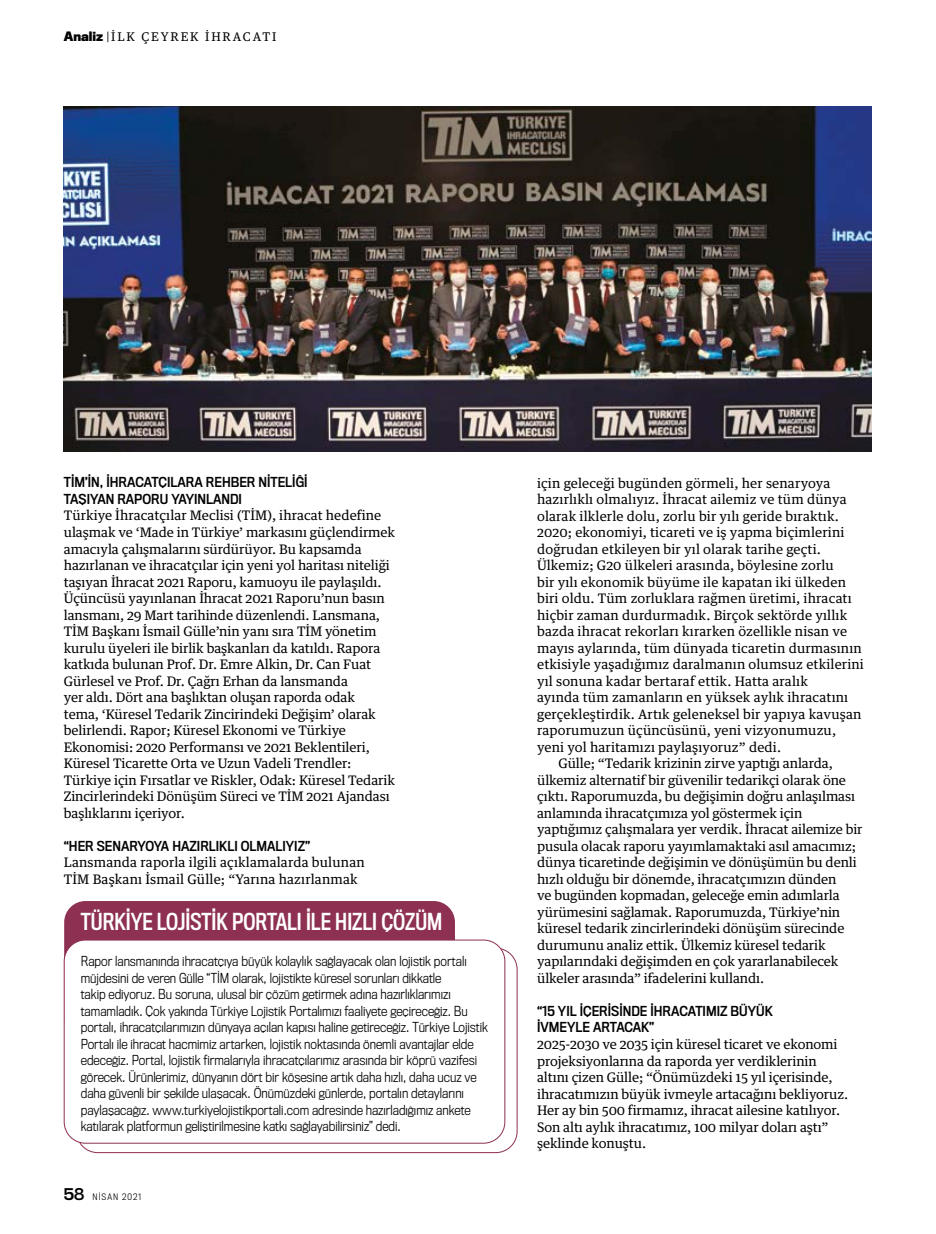
<style>
.page{position:relative;width:936px;height:1234px;background:#fff}
.page>*{position:absolute;margin:0;border:0;box-sizing:border-box;transform-origin:0 0}
.t1{font:21.6px "Titling Gothic FB Cond Standard";color:#fff}
.t2{font:13.2px/16.5px "Guardian Text Egyp";letter-spacing:-.01em;color:#000}
.t3{font:13.2px/16.5px "Guardian Text Egyp";letter-spacing:.01em;color:#000}
.t4{font:300 12.75px/16.5px "Titling Gothic FB Narrow";color:#000}
.t5{font:12.75px/16.5px "Titling Gothic FB Narrow Standard";color:#000}
.t6{font:12px "Guardian Text Egyp";letter-spacing:.155em;color:#000}
.t7{font:300 8.25px "Titling Gothic FB Narrow";letter-spacing:.12em;color:#000}
.s1{font-family:"Titling Gothic FB Narrow";font-weight:700}
.s2{font-family:"Titling Gothic FB Normal Standard";font-weight:400;font-size:15px}
</style>
<div class="page">
<img style="left:64px;top:106px;width:807px;height:345px">
<div style="left:64px;top:900px;width:391px;height:139px;background:#8d3051;border-radius:21px"></div>
<div style="left:64px;top:939px;width:441px;height:203px;background:#fff;border-radius:21px"></div>
<div style="left:64px;top:939px;width:441px;height:204px;border:1px solid #8d3051;border-radius:21px"></div>
<p class="t6" style="left:64px;top:27px;width:214px"><span class="s1">Analiz</span> |İLK ÇEYREK İHRACATI</p>
<p class="t5" style="left:64px;top:474px;width:245px">TİM’IN, IHRACATÇILARA REHBER NITELIĞI<br>TAŞIYAN RAPORU YAYINLANDI</p>
<p class="t2" style="left:64px;top:506px;width:333px">Türkiye İhracatçılar Meclisi (TİM), ihracat hedefine ulaşmak ve ‘Made in Türkiye’ markasını güçlendirmek amacıyla çalışmalarını sürdürüyor. Bu kapsamda hazırlanan ve ihracatçılar için yeni yol haritası niteliği taşıyan İhracat 2021 Raporu, kamuoyu ile paylaşıldı.<br>Üçüncüsü yayınlanan İhracat 2021 Raporu’nun basın lansmanı, 29 Mart tarihinde düzenlendi. Lansmana, TİM Başkanı İsmail Gülle’nin yanı sıra TİM yönetim kurulu üyeleri ile birlik başkanları da katıldı. Rapora katkıda bulunan Prof. Dr. Emre Alkin, Dr. Can Fuat Gürlesel ve Prof. Dr. Çağrı Erhan da lansmanda<br>yer aldı. Dört ana başlıktan oluşan raporda odak<br>tema, ‘Küresel Tedarik Zincirindeki Değişim’ olarak belirlendi. Rapor; Küresel Ekonomi ve Türkiye Ekonomisi: 2020 Performansı ve 2021 Beklentileri, Küresel Ticarette Orta ve Uzun Vadeli Trendler:<br>Türkiye için Fırsatlar ve Riskler, Odak: Küresel Tedarik Zincirlerindeki Dönüşüm Süreci ve TİM 2021 Ajandası başlıklarını içeriyor.</p>
<p class="t5" style="left:64px;top:837px;width:248px">“HER SENARYOYA HAZIRLIKLI OLMALIYIZ”</p>
<p class="t3" style="left:64px;top:852px;width:302px">Lansmanda raporla ilgili açıklamalarda bulunan<br>TİM Başkanı İsmail Gülle; “Yarına hazırlanmak</p>
<h1 class="t1" style="left:81px;top:908px;width:363px">TÜRKİYE LOJİSTİK PORTALI İLE HIZLI ÇÖZÜM</h1>
<p class="t4" style="left:81px;top:952px;width:408px">Rapor lansmanında ihracatçıya büyük kolaylık sağlayacak olan lojistik portalı müjdesini de veren Gülle “TİM olarak, lojistikte küresel sorunları dikkatle<br>takip ediyoruz. Bu soruna, ulusal bir çözüm getirmek adına hazırlıklarımızı tamamladık. Çok yakında Türkiye Lojistik Portalımızı faaliyete geçireceğiz. Bu portalı, ihracatçılarımızın dünyaya açılan kapısı haline getireceğiz. Türkiye Lojistik Portalı ile ihracat hacmimiz artarken, lojistik noktasında önemli avantajlar elde edeceğiz. Portal, lojistik firmalarıyla ihracatçılarımız arasında bir köprü vazifesi görecek. Ürünlerimiz, dünyanın dört bir köşesine artık daha hızlı, daha ucuz ve daha güvenli bir şekilde ulaşacak. Önümüzdeki günlerde, portalın detaylarını paylaşacağız. www.turkiyelojistikportali.com adresinde hazırladığımız ankete katılarak platformun geliştirilmesine katkı sağlayabilirsiniz” dedi.</p>
<p class="t7" style="left:64px;top:1191px;width:79px"><span class="s2">58</span> NİSAN 2021</p>
<p class="t3" style="left:537px;top:473px;width:295px">için geleceği bugünden görmeli, her senaryoya</p>
<p class="t3" style="left:537px;top:489px;width:311px">hazırlıklı olmalıyız. İhracat ailemiz ve tüm dünya</p>
<p class="t3" style="left:537px;top:506px;width:303px">olarak ilklerle dolu, zorlu bir yılı geride bıraktık.</p>
<p class="t3" style="left:537px;top:522px;width:309px">2020; ekonomiyi, ticareti ve iş yapma biçimlerini</p>
<p class="t3" style="left:537px;top:539px;width:285px">doğrudan etkileyen bir yıl olarak tarihe geçti.</p>
<p class="t3" style="left:537px;top:555px;width:298px">Ülkemiz; G20 ülkeleri arasında, böylesine zorlu</p>
<p class="t3" style="left:537px;top:572px;width:310px">bir yılı ekonomik büyüme ile kapatan iki ülkeden</p>
<p class="t3" style="left:537px;top:588px;width:316px">biri oldu. Tüm zorluklara rağmen üretimi, ihracatı</p>
<p class="t3" style="left:537px;top:605px;width:311px">hiçbir zaman durdurmadık. Birçok sektörde yıllık</p>
<p class="t3" style="left:537px;top:621px;width:311px">bazda ihracat rekorları kırarken özellikle nisan ve</p>
<p class="t3" style="left:537px;top:638px;width:326px">mayıs aylarında, tüm dünyada ticaretin durmasının</p>
<p class="t3" style="left:537px;top:654px;width:328px">etkisiyle yaşadığımız daralmanın olumsuz etkilerini</p>
<p class="t3" style="left:537px;top:671px;width:272px">yıl sonuna kadar bertaraf ettik. Hatta aralık</p>
<p class="t3" style="left:537px;top:687px;width:312px">ayında tüm zamanların en yüksek aylık ihracatını</p>
<p class="t3" style="left:537px;top:704px;width:326px">gerçekleştirdik. Artık geleneksel bir yapıya kavuşan</p>
<p class="t3" style="left:537px;top:720px;width:300px">raporumuzun üçüncüsünü, yeni vizyonumuzu,</p>
<p class="t3" style="left:537px;top:737px;width:245px">yeni yol haritamızı paylaşıyoruz” dedi.</p>
<p class="t2" style="left:558px;top:753px;width:276px">Gülle; “Tedarik krizinin zirve yaptığı anlarda,</p>
<p class="t2" style="left:537px;top:770px;width:310px">ülkemiz alternatif bir güvenilir tedarikçi olarak öne</p>
<p class="t2" style="left:537px;top:786px;width:319px">çıktı. Raporumuzda, bu değişimin doğru anlaşılması</p>
<p class="t2" style="left:537px;top:803px;width:267px">anlamında ihracatçımıza yol göstermek için</p>
<p class="t2" style="left:537px;top:819px;width:327px">yaptığımız çalışmalara yer verdik. İhracat ailemize bir</p>
<p class="t2" style="left:537px;top:836px;width:320px">pusula olacak raporu yayımlamaktaki asıl amacımız;</p>
<p class="t2" style="left:537px;top:852px;width:321px">dünya ticaretinde değişimin ve dönüşümün bu denli</p>
<p class="t2" style="left:537px;top:869px;width:301px">hızlı olduğu bir dönemde, ihracatçımızın dünden</p>
<p class="t2" style="left:537px;top:885px;width:304px">ve bugünden kopmadan, geleceğe emin adımlarla</p>
<p class="t2" style="left:537px;top:902px;width:304px">yürümesini sağlamak. Raporumuzda, Türkiye’nin</p>
<p class="t2" style="left:537px;top:918px;width:309px">küresel tedarik zincirlerindeki dönüşüm sürecinde</p>
<p class="t2" style="left:537px;top:935px;width:290px">durumunu analiz ettik. Ülkemiz küresel tedarik</p>
<p class="t2" style="left:537px;top:951px;width:303px">yapılarındaki değişimden en çok yararlanabilecek</p>
<p class="t2" style="left:537px;top:968px;width:228px">ülkeler arasında” ifadelerini kullandı.</p>
<p class="t5" style="left:537px;top:1002px;width:237px">“15 YIL İÇERİSİNDE İHRACATIMIZ BÜYÜK<br>İVMEYLE ARTACAK”</p>
<p class="t2" style="left:537px;top:1034px;width:312px">2025-2030 ve 2035 için küresel ticaret ve ekonomi projeksiyonlarına da raporda yer verdiklerinin altını çizen Gülle; “Önümüzdeki 15 yıl içerisinde, ihracatımızın büyük ivmeyle artacağını bekliyoruz.<br>Her ay bin 500 firmamız, ihracat ailesine katılıyor.<br>Son altı aylık ihracatımız, 100 milyar doları aştı” şeklinde konuştu.</p>
</div>
